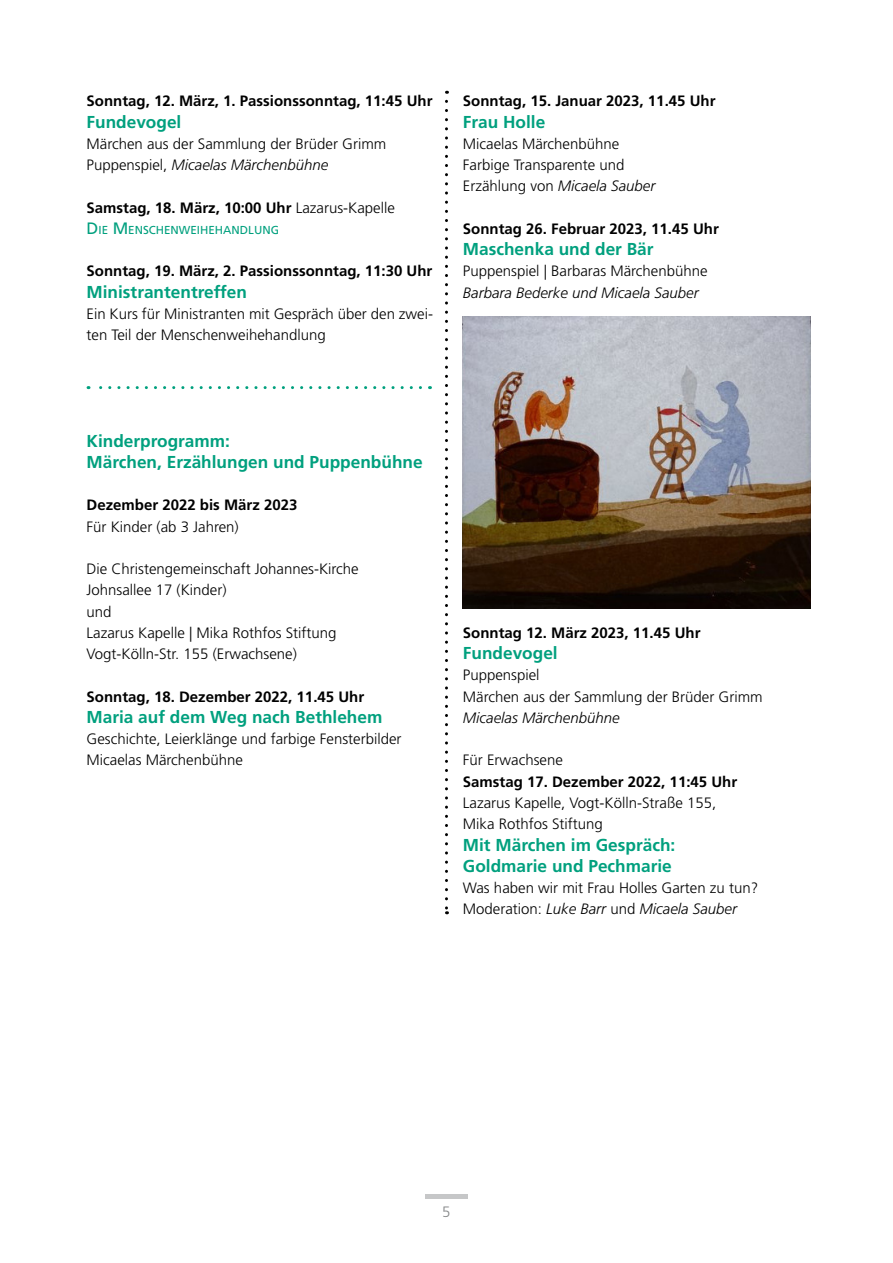
<style>
.page{position:relative;width:893px;height:1263px;background:#fff}
.page>*{position:absolute;margin:0;border:0;box-sizing:border-box;transform-origin:0 0}
.t1{font:700 17.25px/21.3px "Frutiger";color:#00a07e}
.t2{font:300 15px/21.3px "Frutiger";color:#000}
.t3{font:700 15px "Frutiger";color:#000}
.t4{font:italic 300 15px "Frutiger";color:#000}
.t5{font:300 15px "Frutiger";color:#848687}
.t6{font:11.55px "Frutiger";color:#00a07e}
.s1{font-style:italic}
.s2{font-weight:300}
.s3{font-size:16.5px}
</style>
<div class="page">
<hr style="left:425px;top:1194px;width:43px;height:4px;background:#c6c7c8">
<svg style="left:88px;top:386px;width:332px;height:3px"></svg>
<img style="left:463px;top:317px;width:348px;height:291px">
<svg style="left:445px;top:101px;width:3px;height:813px"></svg>
<p class="t3" style="left:87px;top:92px;width:347px">Sonntag, 12. März, 1. Passionssonntag, 11:45 Uhr</p>
<p class="t1" style="left:87px;top:111px;width:96px">Fundevogel</p>
<p class="t2" style="left:87px;top:133px;width:301px">Märchen aus der Sammlung der Brüder Grimm<br>Puppenspiel, <span class="s1">Micaelas Märchenbühne</span></p>
<p class="t3" style="left:87px;top:199px;width:310px">Samstag, 18. März, 10:00 Uhr <span class="s2">Lazarus-Kapelle</span></p>
<p class="t6" style="left:87px;top:223px;width:194px"><span class="s3">D</span>IE <span class="s3">M</span>ENSCHENWEIHEHANDLUNG</p>
<p class="t3" style="left:87px;top:262px;width:347px">Sonntag, 19. März, 2. Passionssonntag, 11:30 Uhr</p>
<p class="t1" style="left:87px;top:281px;width:162px">Ministrantentreffen</p>
<p class="t2" style="left:87px;top:303px;width:348px">Ein Kurs für Ministranten mit Gespräch über den zwei&shy;ten Teil der Menschenweihehandlung</p>
<p class="t3" style="left:463px;top:92px;width:254px">Sonntag, 15. Januar 2023, 11.45 Uhr</p>
<p class="t1" style="left:463px;top:111px;width:84px">Frau Holle</p>
<p class="t2" style="left:463px;top:133px;width:194px">Micaelas Märchenbühne<br>Farbige Transparente und<br>Erzählung von <span class="s1">Micaela Sauber</span></p>
<p class="t3" style="left:463px;top:220px;width:257px">Sonntag 26. Februar 2023, 11.45 Uhr</p>
<p class="t1" style="left:463px;top:239px;width:192px">Maschenka und der Bär</p>
<p class="t2" style="left:463px;top:261px;width:246px">Puppenspiel | Barbaras Märchenbühne</p>
<p class="t4" style="left:463px;top:284px;width:237px">Barbara Bederke und Micaela Sauber</p>
<p class="t1" style="left:87px;top:430px;width:338px">Kinderprogramm:<br>Märchen, Erzählungen und Puppenbühne</p>
<p class="t3" style="left:87px;top:496px;width:212px">Dezember 2022 bis März 2023</p>
<p class="t2" style="left:87px;top:516px;width:154px">Für Kinder (ab 3 Jahren)</p>
<p class="t2" style="left:87px;top:558px;width:274px">Die Christengemeinschaft Johannes-Kirche<br>Johnsallee 17 (Kinder)<br>und<br>Lazarus Kapelle | Mika Rothfos Stiftung<br>Vogt-Kölln-Str. 155 (Erwachsene)</p>
<p class="t3" style="left:87px;top:688px;width:279px">Sonntag, 18. Dezember 2022, 11.45 Uhr</p>
<p class="t1" style="left:87px;top:706px;width:297px">Maria auf dem Weg nach Bethlehem</p>
<p class="t2" style="left:87px;top:728px;width:317px">Geschichte, Leierklänge und farbige Fensterbilder<br>Micaelas Märchenbühne</p>
<p class="t3" style="left:463px;top:624px;width:239px">Sonntag 12. März 2023, 11.45 Uhr</p>
<p class="t1" style="left:463px;top:642px;width:96px">Fundevogel</p>
<p class="t2" style="left:463px;top:665px;width:301px">Puppenspiel<br>Märchen aus der Sammlung der Brüder Grimm</p>
<p class="t4" style="left:463px;top:709px;width:158px">Micaelas Märchenbühne</p>
<p class="t2" style="left:463px;top:750px;width:102px">Für Erwachsene</p>
<p class="t3" style="left:463px;top:773px;width:276px">Samstag 17. Dezember 2022, 11:45 Uhr</p>
<p class="t2" style="left:463px;top:792px;width:255px">Lazarus Kapelle, Vogt-Kölln-Straße 155,<br>Mika Rothfos Stiftung</p>
<p class="t1" style="left:463px;top:834px;width:214px">Mit Märchen im Gespräch:<br>Goldmarie und Pechmarie</p>
<p class="t2" style="left:463px;top:877px;width:297px">Was haben wir mit Frau Holles Garten zu tun?<br>Moderation: <span class="s1">Luke Barr</span> und <span class="s1">Micaela Sauber</span></p>
<p class="t5" style="left:442px;top:1203px;width:10px">5</p>
</div>
